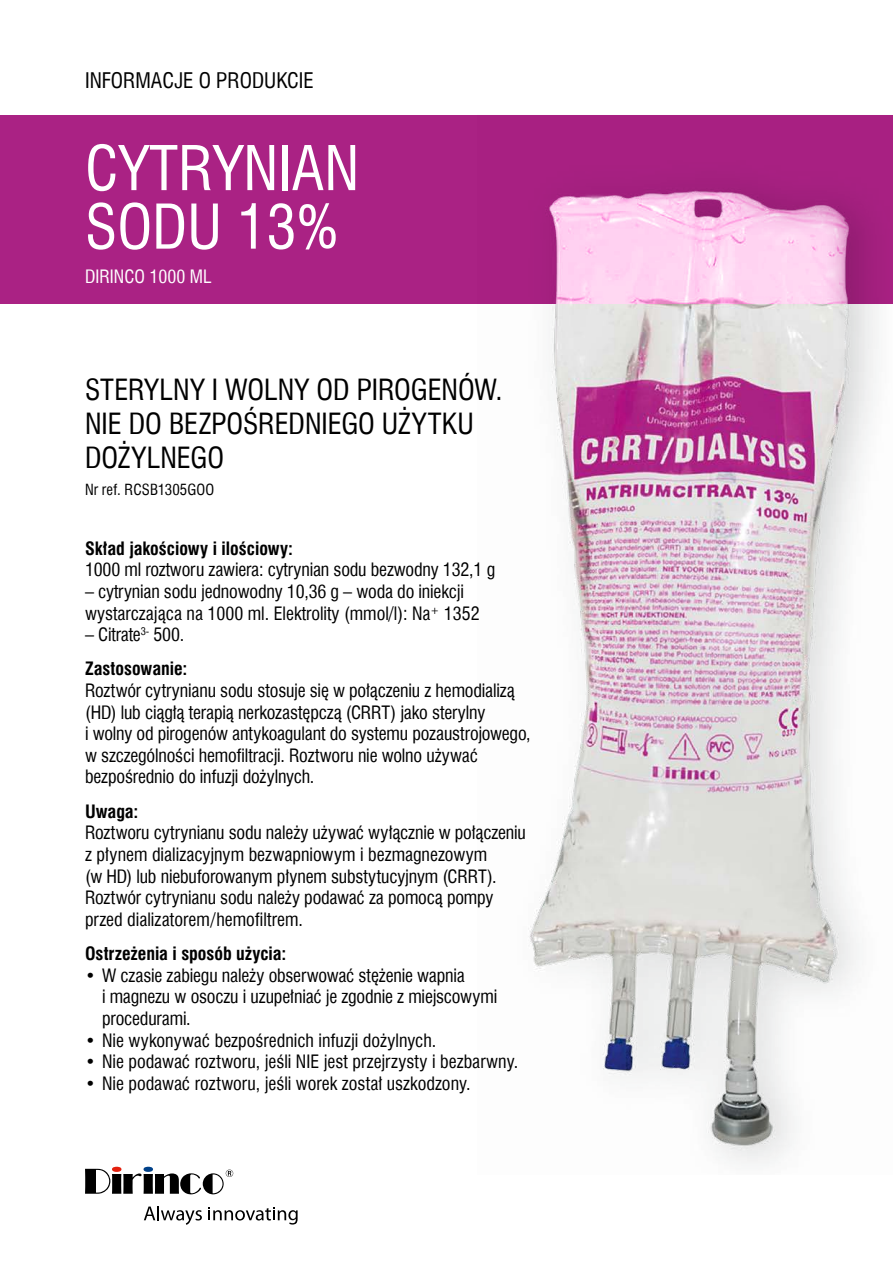
<style>
.page{position:relative;width:893px;height:1263px;background:#fff}
.page>*{position:absolute;margin:0;border:0;box-sizing:border-box;transform-origin:0 0}
.t1{font:60px/58.5px "Swis 721 Cn EU";color:#fff}
.t2{font:28.5px/34.2px "Swis 721 Cn EU";color:#000}
.t3{font:21px "Swis 721 Cn EU";color:#000}
.t4{font:18px/21.6px "Swis 721 Cn EU";letter-spacing:-.01em;color:#000}
.t5{font:700 18px/34.3px "Swis 721 Cn EU";color:#000}
.t6{font:18px "Swis 721 Cn EU";color:#fff}
.t7{font:15px "Swis 721 Cn EU";letter-spacing:.01em;color:#000}
.s1{font-weight:400}
</style>
<div class="page">
<div style="left:0;top:115px;width:893px;height:188px;background:#aa2284"></div>
<img style="left:478px;top:188px;width:415px;height:976px">
<svg style="left:144px;top:1206px;width:58px;height:19px"></svg>
<svg style="left:209px;top:1207px;width:89px;height:17px"></svg>
<svg style="left:85px;top:1167px;width:148px;height:27px"></svg>
<p class="t3" style="left:85px;top:67px;width:230px">INFORMACJE O PRODUKCIE</p>
<h1 class="t1" style="left:85px;top:139px;width:276px">CYTRYNIAN<br>SODU 13%</h1>
<p class="t6" style="left:85px;top:265px;width:128px">DIRINCO 1000 ML</p>
<h2 class="t2" style="left:85px;top:372px;width:419px">STERYLNY I WOLNY OD PIROGENÓW.<br>NIE DO BEZPOŚREDNIEGO UŻYTKU<br>DOŻYLNEGO</h2>
<p class="t7" style="left:85px;top:479px;width:131px">Nr ref. RCSB1305GOO</p>
<p class="t5" style="left:85px;top:532px;width:210px">Skład jakościowy i ilościowy:</p>
<p class="t4" style="left:85px;top:559px;width:412px">1000 ml roztworu zawiera: cytrynian sodu bezwodny 132,1 g</p>
<p class="t4" style="left:85px;top:580px;width:396px">– cytrynian sodu jednowodny 10,36 g – woda do iniekcji wystarczająca na 1000 ml. Elektrolity (mmol/l): Na<sup>+</sup> 1352</p>
<p class="t5" style="left:85px;top:618px;width:104px"><span class="s1">– Citrate</span><sup>3-</sup> <span class="s1">500.<br></span>Zastosowanie:</p>
<p class="t4" style="left:85px;top:680px;width:447px">Roztwór cytrynianu sodu stosuje się w połączeniu z hemodializą (HD) lub ciągłą terapią nerkozastępczą (CRRT) jako sterylny<br>i wolny od pirogenów antykoagulant do systemu pozaustrojowego, w szczególności hemofiltracji. Roztworu nie wolno używać bezpośrednio do infuzji dożylnych.</p>
<p class="t5" style="left:85px;top:795px;width:55px">Uwaga:</p>
<p class="t4" style="left:85px;top:822px;width:442px">Roztworu cytrynianu sodu należy używać wyłącznie w połączeniu z płynem dializacyjnym bezwapniowym i bezmagnezowym<br>(w HD) lub niebuforowanym płynem substytucyjnym (CRRT).<br>Roztwór cytrynianu sodu należy podawać za pomocą pompy przed dializatorem/hemofiltrem.</p>
<p class="t5" style="left:85px;top:937px;width:203px">Ostrzeżenia i sposób użycia:</p>
<p class="t4" style="left:102px;top:964px;width:397px;text-indent:-17px">• W czasie zabiegu należy obserwować stężenie wapnia<br>i magnezu w osoczu i uzupełniać je zgodnie z miejscowymi procedurami.</p>
<p class="t4" style="left:85px;top:1029px;width:353px">• Nie wykonywać bezpośrednich infuzji dożylnych.</p>
<p class="t4" style="left:85px;top:1051px;width:435px">• Nie podawać roztworu, jeśli NIE jest przejrzysty i bezbarwny.</p>
<p class="t4" style="left:85px;top:1072px;width:387px">• Nie podawać roztworu, jeśli worek został uszkodzony.</p>
</div>
